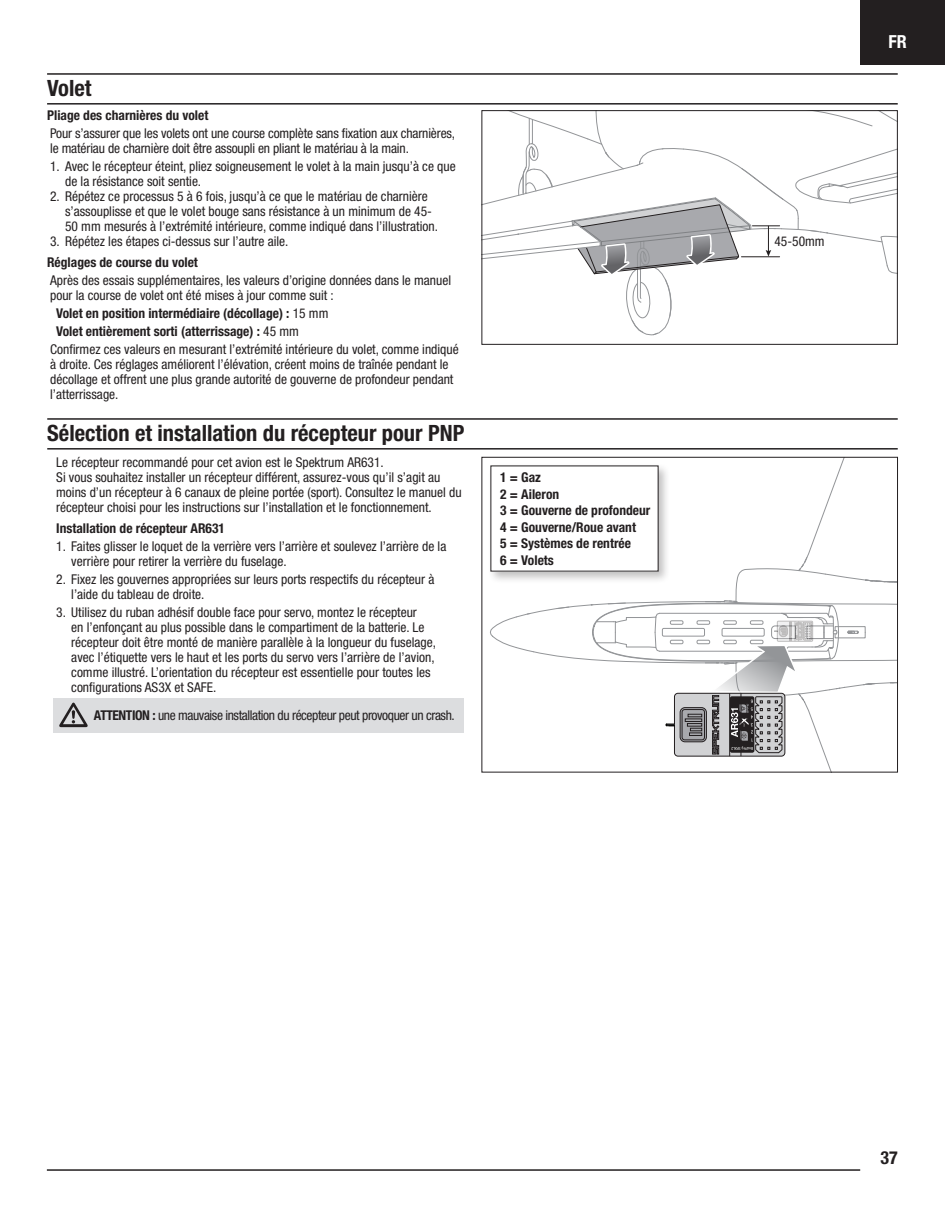
<style>
.page{position:relative;width:945px;height:1215px;background:#fff}
.page>*{position:absolute;margin:0;border:0;box-sizing:border-box;transform-origin:0 0}
.o__Main_Header{font:700 condensed 22.5px "Helvetica Neue LT Std";color:#231f20}
.t1{font:700 condensed 18px "Helvetica Neue LT Std";color:#fff}
.t2{font:700 condensed 18px "Helvetica Neue LT Std";color:#231f20}
.o__Standard_Text{font:condensed 13.5px/15px "Helvetica Neue LT Std";color:#231f20}
.o__Standard_Text-2{font:700 condensed 13.5px "Helvetica Neue LT Std";color:#231f20}
.o__Standard_Text-3{font:condensed 13.5px "Helvetica Neue LT Std";letter-spacing:-.03em;color:#231f20}
.s1{font-weight:400}
.s2{font-weight:700}
</style>
<div class="page">
<div style="left:860px;top:0;width:85px;height:64px;background:#231f20"></div>
<hr style="left:47px;top:1169px;width:813px;height:2px;background:#231f20">
<svg style="left:490px;top:459px;width:406px;height:311px"></svg>
<div style="left:482px;top:457px;width:416px;height:315px;border:1px solid #231f20"></div>
<div style="left:53px;top:698px;width:411px;height:35px;background:#dcdddf"></div>
<hr style="left:47px;top:418px;width:851px;height:2px;background:#231f20">
<hr style="left:47px;top:448px;width:851px;height:2px;background:#231f20">
<svg style="left:59px;top:703px;width:29px;height:24px"></svg>
<div style="left:488px;top:463px;width:183px;height:121px;background:#231f20;opacity:.28"></div>
<div style="left:491px;top:466px;width:167px;height:105px;background:#fff"></div>
<hr style="left:47px;top:73px;width:851px;height:2px;background:#231f20">
<hr style="left:47px;top:103px;width:851px;height:2px;background:#231f20">
<svg style="left:484px;top:112px;width:412px;height:223px"></svg>
<div style="left:482px;top:110px;width:416px;height:235px;border:1px solid #231f20"></div>
<p class="o__Main_Header" style="left:47px;top:75px;width:46px">Volet</p>
<p class="o__Standard_Text-2" style="left:47px;top:107px;width:163px">Pliage des charnières du volet</p>
<p class="o__Standard_Text" style="left:50px;top:126px;width:407px">Pour s’assurer que les volets ont une course complète sans fixation aux charnières, le matériau de charnière doit être assoupli en pliant le matériau à la main.</p>
<p class="o__Standard_Text" style="left:65px;top:159px;width:392px;text-indent:-15px">1. Avec le récepteur éteint, pliez soigneusement le volet à la main jusqu’à ce que de la résistance soit sentie.</p>
<p class="o__Standard_Text" style="left:65px;top:189px;width:374px;text-indent:-15px">2. Répétez ce processus 5 à 6 fois, jusqu’à ce que le matériau de charnière s’assouplisse et que le volet bouge sans résistance à un minimum de 45-<br>50 mm mesurés à l’extrémité intérieure, comme indiqué dans l’illustration.</p>
<p class="o__Standard_Text" style="left:50px;top:234px;width:240px">3. Répétez les étapes ci-dessus sur l’autre aile.</p>
<p class="o__Standard_Text-2" style="left:47px;top:254px;width:152px">Réglages de course du volet</p>
<p class="o__Standard_Text" style="left:50px;top:273px;width:403px">Après des essais supplémentaires, les valeurs d’origine données dans le manuel pour la course de volet ont été mises à jour comme suit :</p>
<p class="o__Standard_Text-2" style="left:56px;top:305px;width:274px">Volet en position intermédiaire (décollage) : <span class="s1">15 mm</span></p>
<p class="o__Standard_Text-2" style="left:56px;top:323px;width:244px">Volet entièrement sorti (atterrissage) : <span class="s1">45 mm</span></p>
<p class="o__Standard_Text" style="left:50px;top:342px;width:410px">Confirmez ces valeurs en mesurant l’extrémité intérieure du volet, comme indiqué à droite. Ces réglages améliorent l’élévation, créent moins de traînée pendant le décollage et offrent une plus grande autorité de gouverne de profondeur pendant l’atterrissage.</p>
<p class="o__Main_Header" style="left:47px;top:420px;width:419px">Sélection et installation du récepteur pour PNP</p>
<p class="o__Standard_Text" style="left:56px;top:454px;width:329px">Le récepteur recommandé pour cet avion est le Spektrum AR631.</p>
<p class="o__Standard_Text" style="left:56px;top:469px;width:407px">Si vous souhaitez installer un récepteur différent, assurez-vous qu’il s’agit au moins d’un récepteur à 6 canaux de pleine portée (sport). Consultez le manuel du récepteur choisi pour les instructions sur l’installation et le fonctionnement.</p>
<p class="o__Standard_Text-2" style="left:56px;top:520px;width:170px">Installation de récepteur AR631</p>
<p class="o__Standard_Text" style="left:71px;top:538px;width:377px;text-indent:-15px">1. Faites glisser le loquet de la verrière vers l’arrière et soulevez l’arrière de la verrière pour retirer la verrière du fuselage.</p>
<p class="o__Standard_Text" style="left:71px;top:571px;width:365px;text-indent:-15px">2. Fixez les gouvernes appropriées sur leurs ports respectifs du récepteur à l’aide du tableau de droite.</p>
<p class="o__Standard_Text" style="left:71px;top:604px;width:366px;text-indent:-15px">3. Utilisez du ruban adhésif double face pour servo, montez le récepteur<br>en l’enfonçant au plus possible dans le compartiment de la batterie. Le récepteur doit être monté de manière parallèle à la longueur du fuselage, avec l’étiquette vers le haut et les ports du servo vers l’arrière de l’avion, comme illustré. L’orientation du récepteur est essentielle pour toutes les configurations AS3X et SAFE.</p>
<p class="o__Standard_Text-3" style="left:94px;top:707px;width:362px"><span class="s2">ATTENTION :</span> une mauvaise installation du récepteur peut provoquer un crash.</p>
<p class="o__Standard_Text-2" style="left:500px;top:469px;width:42px">1 = Gaz</p>
<p class="o__Standard_Text-2" style="left:500px;top:486px;width:61px">2 = Aileron</p>
<p class="o__Standard_Text-2" style="left:500px;top:502px;width:152px">3 = Gouverne de profondeur</p>
<p class="o__Standard_Text-2" style="left:500px;top:519px;width:137px">4 = Gouverne/Roue avant</p>
<p class="o__Standard_Text-2" style="left:500px;top:535px;width:132px">5 = Systèmes de rentrée</p>
<p class="o__Standard_Text-2" style="left:500px;top:552px;width:55px">6 = Volets</p>
<h2 class="t1" style="left:889px;top:31px;width:20px">FR</h2>
<p class="o__Standard_Text" style="left:774px;top:233px;width:52px">45-50mm</p>
<h2 class="t2" style="left:881px;top:1147px;width:19px">37</h2>
</div>
